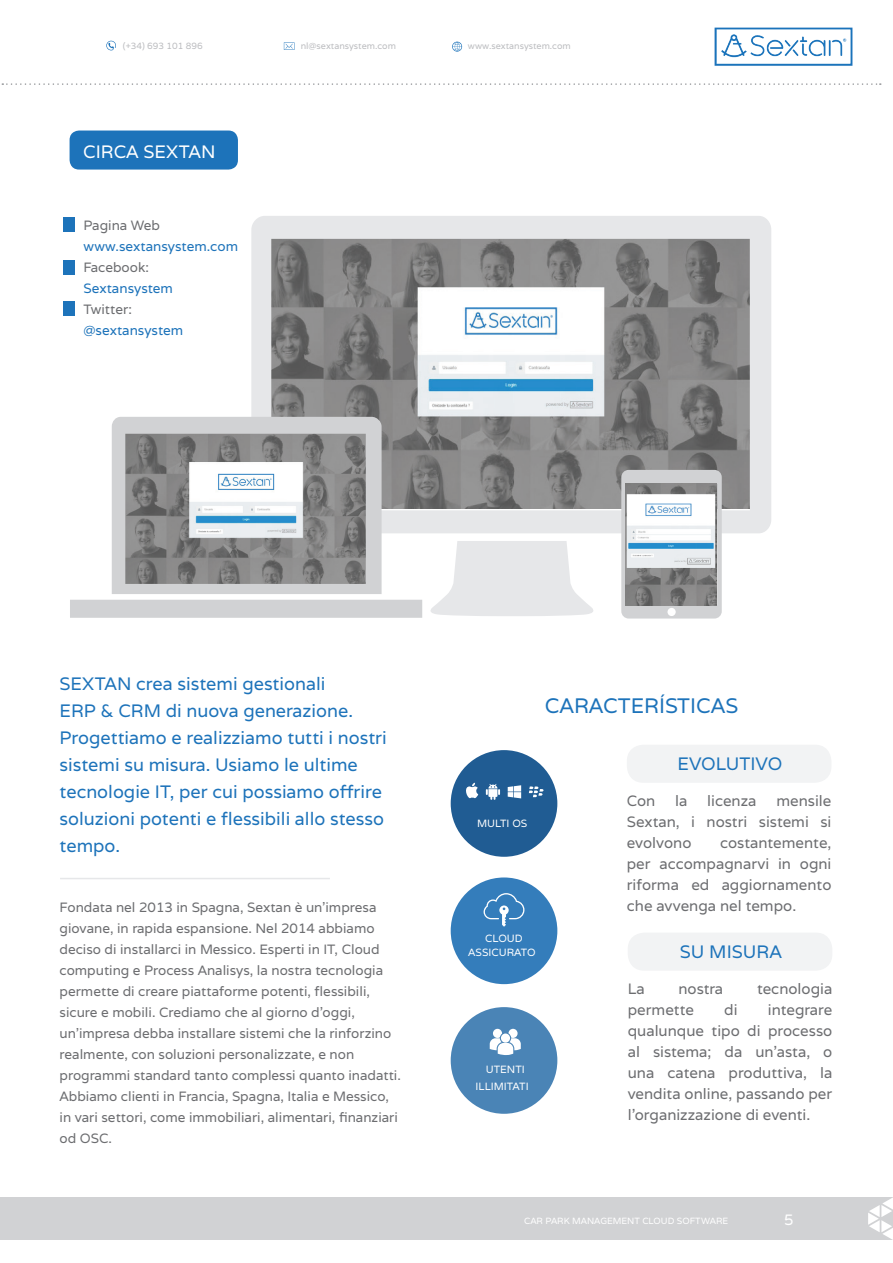
<style>
.page{position:relative;width:893px;height:1263px;background:#fff}
.page>*{position:absolute;margin:0;border:0;box-sizing:border-box;transform-origin:0 0}
.t1{font:21px "Varela";color:#1d73ba}
.t2{font:18px/27px "Varela";color:#1d73ba}
.t3{font:18px "Varela";color:#fff}
.t4{font:15px/21px "Varela";color:#6c6d70;text-align:justify}
.t5{font:15px "Varela";color:#fff}
.t6{font:13.5px/21px "Varela";color:#6c6d70}
.t7{font:13.5px "Varela";color:#1d73ba}
.t8{font:10.5px "Varela";color:#fff}
.t9{font:9px "Varela";color:#bcbdc0}
.t10{font:9px "Varela";color:#fff}
</style>
<div class="page">
<div style="left:0;top:1197px;width:893px;height:43px;background:#d1d2d4"></div>
<svg style="left:868px;top:1197px;width:25px;height:43px"></svg>
<svg style="left:452px;top:42px;width:10px;height:10px"></svg>
<svg style="left:106px;top:41px;width:10px;height:9px"></svg>
<svg style="left:2px;top:83px;width:879px;height:2px"></svg>
<svg style="left:284px;top:42px;width:10px;height:8px"></svg>
<img style="left:714px;top:27px;width:139px;height:39px">
<div style="left:451px;top:877px;width:106px;height:107px;background:#347dbb;border-radius:50%"></div>
<div style="left:451px;top:1007px;width:106px;height:107px;background:#4a84b6;border-radius:50%"></div>
<hr style="left:60px;top:878px;width:270px;height:1px;background:#e6e7e9">
<div style="left:451px;top:750px;width:106px;height:107px;background:#205c93;border-radius:50%"></div>
<svg style="left:490px;top:1029px;width:31px;height:26px"></svg>
<svg style="left:466px;top:783px;width:12px;height:15px"></svg>
<svg style="left:486px;top:784px;width:14px;height:16px"></svg>
<svg style="left:508px;top:785px;width:13px;height:13px"></svg>
<svg style="left:529px;top:786px;width:14px;height:11px"></svg>
<div style="left:70px;top:131px;width:168px;height:39px;background:#1d73ba;border-radius:10px"></div>
<div style="left:63px;top:217px;width:12px;height:14px;background:#1d73ba"></div>
<div style="left:63px;top:260px;width:12px;height:15px;background:#1d73ba"></div>
<div style="left:63px;top:301px;width:12px;height:15px;background:#1d73ba"></div>
<svg style="left:251px;top:216px;width:520px;height:317px;background:#a4a6a8"></svg>
<svg style="left:621px;top:470px;width:101px;height:148px;background:#cdced0"></svg>
<img style="left:626px;top:483px;width:91px;height:122px">
<svg style="left:112px;top:417px;width:270px;height:124px;background:#abaeb1"></svg>
<svg style="left:70px;top:541px;width:523px;height:77px"></svg>
<div style="left:627px;top:745px;width:204px;height:38px;background:#f2f3f4;border-radius:17px"></div>
<svg style="left:484px;top:893px;width:40px;height:34px"></svg>
<div style="left:628px;top:932px;width:204px;height:39px;background:#f2f3f4;border-radius:17px"></div>
<p class="t9" style="left:123px;top:40px;width:81px">(+34) 693 101 896</p>
<p class="t9" style="left:301px;top:40px;width:97px">nl@sextansystem.com</p>
<p class="t9" style="left:468px;top:40px;width:105px">www.sextansystem.com</p>
<h2 class="t3" style="left:83px;top:140px;width:134px">CIRCA SEXTAN</h2>
<p class="t6" style="left:84px;top:214px;width:78px">Pagina Web</p>
<p class="t7" style="left:84px;top:237px;width:156px">www.sextansystem.com</p>
<p class="t6" style="left:84px;top:256px;width:67px">Facebook:</p>
<p class="t7" style="left:84px;top:279px;width:91px">Sextansystem</p>
<p class="t6" style="left:84px;top:298px;width:50px">Twitter:</p>
<p class="t7" style="left:84px;top:321px;width:101px">@sextansystem</p>
<h2 class="t2" style="left:60px;top:670px;width:329px">SEXTAN crea sistemi gestionali<br>ERP &amp; CRM di nuova generazione.<br>Progettiamo e realizziamo tutti i nostri sistemi su misura. Usiamo le ultime tecnologie IT, per cui possiamo offrire soluzioni potenti e flessibili allo stesso tempo.</h2>
<p class="t6" style="left:60px;top:897px;width:343px">Fondata nel 2013 in Spagna, Sextan è un’impresa giovane, in rapida espansione. Nel 2014 abbiamo deciso di installarci in Messico. Esperti in IT, Cloud computing e Process Analisys, la nostra tecnologia permette di creare piattaforme potenti, flessibili, sicure e mobili. Crediamo che al giorno d’oggi, un’impresa debba installare sistemi che la rinforzino realmente, con soluzioni personalizzate, e non programmi standard tanto complessi quanto inadatti.<br>Abbiamo clienti in Francia, Spagna, Italia e Messico, in vari settori, come immobiliari, alimentari, finanziari od OSC.</p>
<h1 class="t1" style="left:545px;top:692px;width:195px">CARACTERÍSTICAS</h1>
<p class="t8" style="left:477px;top:816px;width:52px">MULTI OS</p>
<p class="t8" style="left:485px;top:931px;width:39px">CLOUD</p>
<p class="t8" style="left:468px;top:946px;width:69px">ASSICURATO</p>
<p class="t8" style="left:486px;top:1062px;width:40px">UTENTI</p>
<p class="t8" style="left:476px;top:1079px;width:55px">ILLIMITATI</p>
<h2 class="t2" style="left:678px;top:750px;width:106px">EVOLUTIVO</h2>
<p class="t4" style="left:627px;top:790px;width:206px;text-indent:150px">mensile Sextan, i nostri sistemi si evolvono</p>
<p class="t4" style="left:627px;top:790px;width:30px">Con</p>
<p class="t4" style="left:675px;top:790px;width:14px">la</p>
<p class="t4" style="left:707px;top:790px;width:51px">licenza</p>
<p class="t4" style="left:627px;top:832px;width:206px;text-indent:93px">costantemente, per accompagnarvi in ogni riforma ed aggiornamento che avvenga nel tempo.</p>
<h2 class="t2" style="left:680px;top:937px;width:104px">SU MISURA</h2>
<p class="t4" style="left:628px;top:978px;width:18px">La</p>
<p class="t4" style="left:678px;top:978px;width:46px">nostra</p>
<p class="t4" style="left:757px;top:978px;width:77px">tecnologia</p>
<p class="t4" style="left:628px;top:999px;width:68px">permette</p>
<p class="t4" style="left:724px;top:999px;width:15px">di</p>
<p class="t4" style="left:628px;top:999px;width:206px;text-indent:140px">integrare qualunque tipo di processo al sistema; da un’asta, o una catena produttiva, la vendita online, passando per l’organizzazione di eventi.</p>
<p class="t10" style="left:524px;top:1215px;width:206px">CAR PARK MANAGEMENT CLOUD SOFTWARE</p>
<p class="t5" style="left:784px;top:1210px;width:11px">5</p>
</div>
